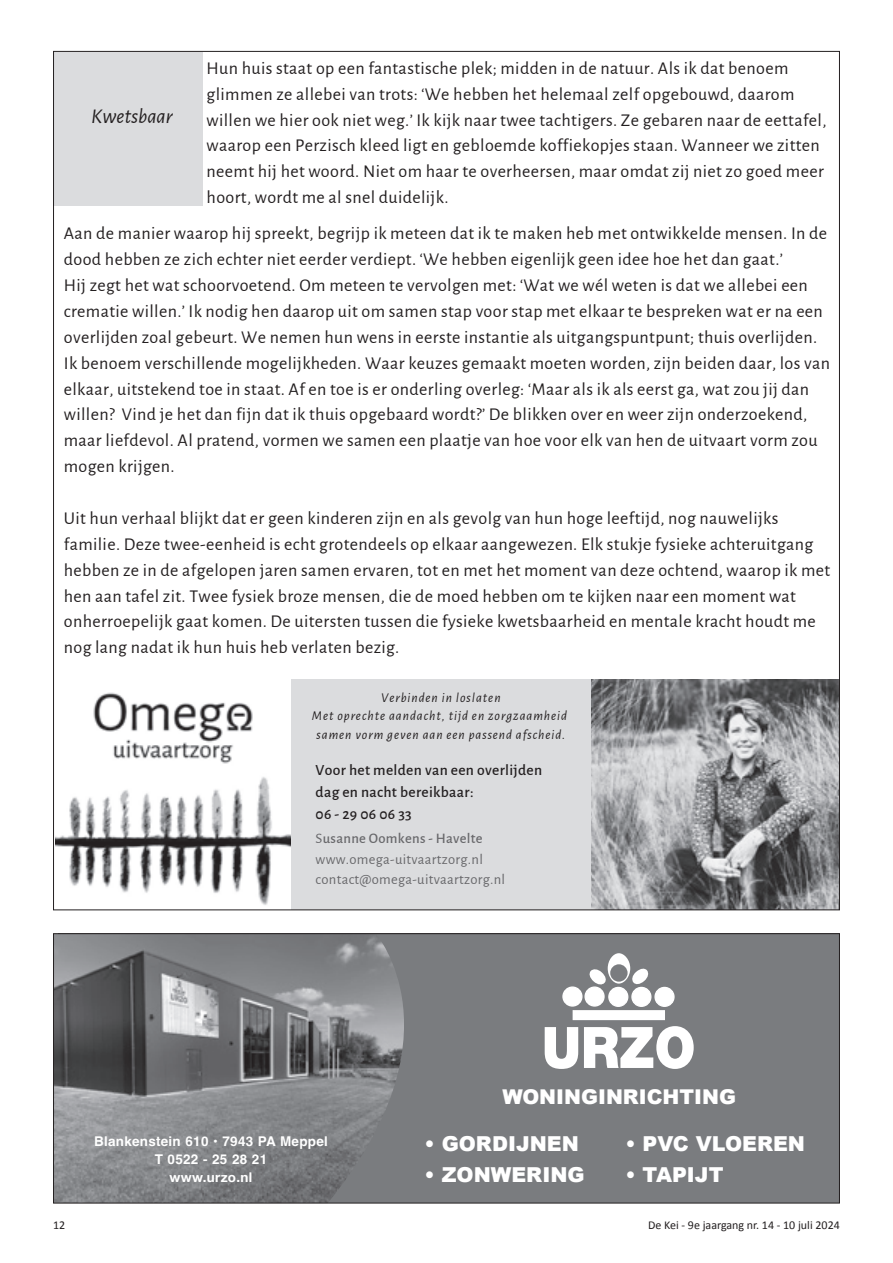
<style>
.page{position:relative;width:893px;height:1263px;background:#fff}
.page>*{position:absolute;margin:0;border:0;box-sizing:border-box;transform-origin:0 0}
.t1{font:900 57.3px "Helvetica Neue";color:#fff;scale:.9 1}
.t2{font:italic 21px "Alegreya Sans";color:#231f20}
.t3{font:900 20.55px "Arial";color:#fff}
.t4{font:900 20.4px "Arial";color:#fff}
.t5{font:18px/25.8px "Alegreya Sans";letter-spacing:.02em;color:#231f20}
.t6{font:500 15.6px/22.2px "Alegreya Sans";letter-spacing:.02em;color:#231f20}
.t7{font:700 15.6px "Helvetica";color:#fff}
.t8{font:14.55px/20.9px "Alegreya Sans";letter-spacing:.02em;color:#68686b}
.t9{font:italic 13.5px/18.1px "Alegreya Sans";letter-spacing:.07em;color:#231f20;text-align:center}
.t10{font:700 13.5px/18.1px "Helvetica";letter-spacing:.02em;color:#fff;text-align:center}
.t11{font:700 13.5px "Helvetica Neue";letter-spacing:.025em;color:#fff}
.t12{font:12px "Calibri";color:#231f20}
.s1{font-weight:500}
</style>
<div class="page">
<div style="left:55px;top:679px;width:784px;height:231px;background:#dbdcde"></div>
<div style="left:54px;top:53px;width:149px;height:153px;background:#dbdcde"></div>
<img style="left:55px;top:679px;width:235px;height:229px">
<img style="left:591px;top:679px;width:247px;height:229px">
<div style="left:58px;top:934px;width:781px;height:269px;background:#7a7c7f"></div>
<div style="left:573px;top:1011px;width:91px;height:8px;background:#fff"></div>
<div style="left:573px;top:1010px;width:92px;height:10px;border:1px solid #fff"></div>
<div style="left:563px;top:987px;width:19px;height:19px;background:#fff;border-radius:50%"></div>
<div style="left:562px;top:986px;width:20px;height:21px;border:1px solid #fff;border-radius:50%"></div>
<div style="left:585px;top:987px;width:19px;height:19px;background:#fff;border-radius:50%"></div>
<div style="left:584px;top:986px;width:21px;height:21px;border:1px solid #fff;border-radius:50%"></div>
<div style="left:609px;top:987px;width:19px;height:19px;background:#fff;border-radius:50%"></div>
<div style="left:608px;top:987px;width:20px;height:20px;border:1px solid #fff;border-radius:50%"></div>
<div style="left:632px;top:987px;width:19px;height:19px;background:#fff;border-radius:50%"></div>
<div style="left:631px;top:987px;width:20px;height:20px;border:1px solid #fff;border-radius:50%"></div>
<div style="left:655px;top:987px;width:19px;height:19px;background:#fff;border-radius:50%"></div>
<div style="left:654px;top:987px;width:21px;height:20px;border:1px solid #fff;border-radius:50%"></div>
<svg style="left:589px;top:953px;width:60px;height:32px"></svg>
<img style="left:55px;top:935px;width:349px;height:266px">
<p class="t5" style="left:207px;top:54px;width:621px">Hun huis staat op een fantastische plek; midden in de natuur. Als ik dat benoem glimmen ze allebei van trots: ‘We hebben het helemaal zelf opgebouwd, daarom willen we hier ook niet weg.’ Ik kijk naar twee tachtigers. Ze gebaren naar de eettafel, waarop een Perzisch kleed ligt en gebloemde koffiekopjes staan. Wanneer we zitten neemt hij het woord. Niet om haar te overheersen, maar omdat zij niet zo goed meer hoort, wordt me al snel duidelijk.</p>
<p class="t5" style="left:64px;top:220px;width:768px">Aan de manier waarop hij spreekt, begrijp ik meteen dat ik te maken heb met ontwikkelde mensen. In de dood hebben ze zich echter niet eerder verdiept. ‘We hebben eigenlijk geen idee hoe het dan gaat.’<br>Hij zegt het wat schoorvoetend. Om meteen te vervolgen met: ‘Wat we wél weten is dat we allebei een crematie willen.’ Ik nodig hen daarop uit om samen stap voor stap met elkaar te bespreken wat er na een overlijden zoal gebeurt. We nemen hun wens in eerste instantie als uitgangspuntpunt; thuis overlijden.<br>Ik benoem verschillende mogelijkheden. Waar keuzes gemaakt moeten worden, zijn beiden daar, los van elkaar, uitstekend toe in staat. Af en toe is er onderling overleg: ‘Maar als ik als eerst ga, wat zou jij dan willen? Vind je het dan fijn dat ik thuis opgebaard wordt?’ De blikken over en weer zijn onderzoekend, maar liefdevol. Al pratend, vormen we samen een plaatje van hoe voor elk van hen de uitvaart vorm zou mogen krijgen.</p>
<p class="t5" style="left:64px;top:504px;width:768px">Uit hun verhaal blijkt dat er geen kinderen zijn en als gevolg van hun hoge leeftijd, nog nauwelijks familie. Deze twee-eenheid is echt grotendeels op elkaar aangewezen. Elk stukje fysieke achteruitgang hebben ze in de afgelopen jaren samen ervaren, tot en met het moment van deze ochtend, waarop ik met hen aan tafel zit. Twee fysiek broze mensen, die de moed hebben om te kijken naar een moment wat onherroepelijk gaat komen. De uitersten tussen die fysieke kwetsbaarheid en mentale kracht houdt me nog lang nadat ik hun huis heb verlaten bezig.</p>
<p class="t2" style="left:91px;top:102px;width:83px">Kwetsbaar</p>
<p class="t9" style="left:312px;top:688px;width:257px">Verbinden in loslaten<br>Met oprechte aandacht, tijd en zorgzaamheid samen vorm geven aan een passend afscheid.</p>
<p class="t6" style="left:316px;top:757px;width:228px">Voor het melden van een overlijden dag en nacht bereikbaar:<br>06 - 29 06 06 33</p>
<p class="t8" style="left:316px;top:827px;width:191px">S<span class="s1">usanne Oomkens - Havelte </span>www.omega-uitvaartzorg.nl contact@omega-uitvaartzorg.nl</p>
<p class="t10" style="left:94px;top:1134px;width:235px">Blankenstein 610 • 7943 PA Meppel<br>T 0522 - 25 28 21</p>
<p class="t11" style="left:170px;top:1167px;width:84px">www.urzo.nl</p>
<h1 class="t1" style="left:542px;top:1013px;width:172px">URZO</h1>
<p class="t7" style="left:573px;top:1089px;width:94px">Damesmode</p>
<p class="t4" style="left:502px;top:1082px;width:235px">WONINGINRICHTING</p>
<p class="t3" style="left:424px;top:1128px;width:156px">• GORDIJNEN</p>
<p class="t3" style="left:424px;top:1160px;width:162px">• ZONWERING</p>
<p class="t3" style="left:625px;top:1128px;width:181px">• PVC VLOEREN</p>
<p class="t3" style="left:625px;top:1160px;width:100px">• TAPIJT</p>
<p class="t12" style="left:53px;top:1217px;width:14px">12</p>
<p class="t12" style="left:648px;top:1217px;width:193px">De Kei - 9e jaargang nr. 14 - 10 juli 2024</p>
</div>
